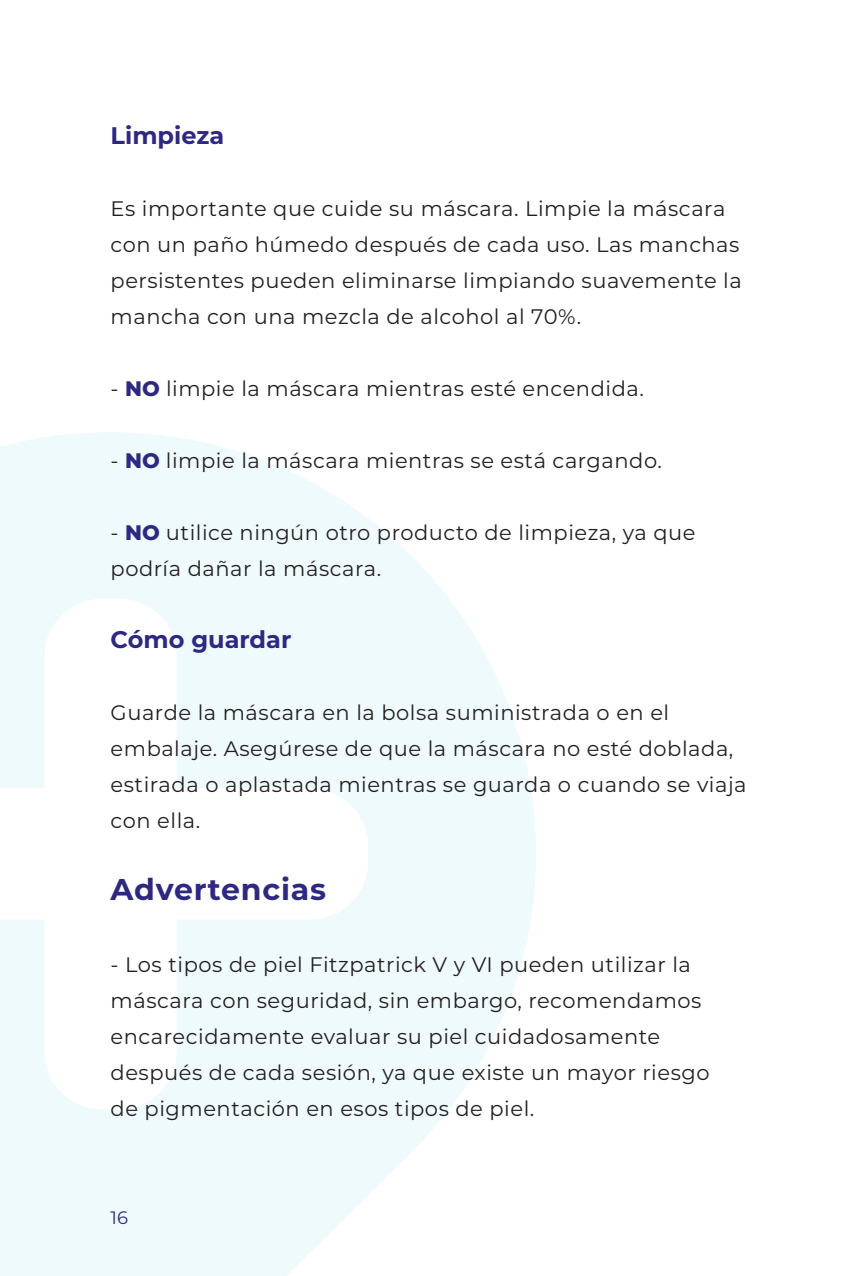
<style>
.page{position:relative;width:851px;height:1276px;background:#fff}
.page>*{position:absolute;margin:0;border:0;box-sizing:border-box;transform-origin:0 0}
.t1{font:700 30px "Montserrat";letter-spacing:.025em;color:#2d2882}
.t2{font:700 24px "Montserrat";color:#2d2882}
.t3{font:21px/36px "Montserrat";letter-spacing:.025em;color:#231f20}
.t4{font:18px "Montserrat";color:#2d2882}
.s1{font-weight:800;color:#2d2882}
</style>
<div class="page">
<svg style="left:0;top:432px;width:536px;height:844px;fill:#effafc"></svg>
<p class="t2" style="left:111px;top:118px;width:115px">Limpieza</p>
<p class="t3" style="left:111px;top:190px;width:632px">Es importante que cuide su máscara. Limpie la máscara con un paño húmedo después de cada uso. Las manchas persistentes pueden eliminarse limpiando suavemente la mancha con una mezcla de alcohol al 70%.</p>
<p class="t3" style="left:111px;top:370px;width:534px">- <span class="s1">NO</span> limpie la máscara mientras esté encendida.</p>
<p class="t3" style="left:111px;top:442px;width:552px">- <span class="s1">NO</span> limpie la máscara mientras se está cargando.</p>
<p class="t3" style="left:111px;top:514px;width:586px">- <span class="s1">NO</span> utilice ningún otro producto de limpieza, ya que podría dañar la máscara.</p>
<p class="t2" style="left:111px;top:622px;width:182px">Cómo guardar</p>
<p class="t3" style="left:111px;top:694px;width:637px">Guarde la máscara en la bolsa suministrada o en el embalaje. Asegúrese de que la máscara no esté doblada, estirada o aplastada mientras se guarda o cuando se viaja con ella.</p>
<p class="t1" style="left:111px;top:868px;width:217px">Advertencias</p>
<p class="t3" style="left:111px;top:946px;width:600px">- Los tipos de piel Fitzpatrick V y VI pueden utilizar la máscara con seguridad, sin embargo, recomendamos encarecidamente evaluar su piel cuidadosamente después de cada sesión, ya que existe un mayor riesgo de pigmentación en esos tipos de piel.</p>
<p class="t4" style="left:111px;top:1205px;width:19px">16</p>
</div>
